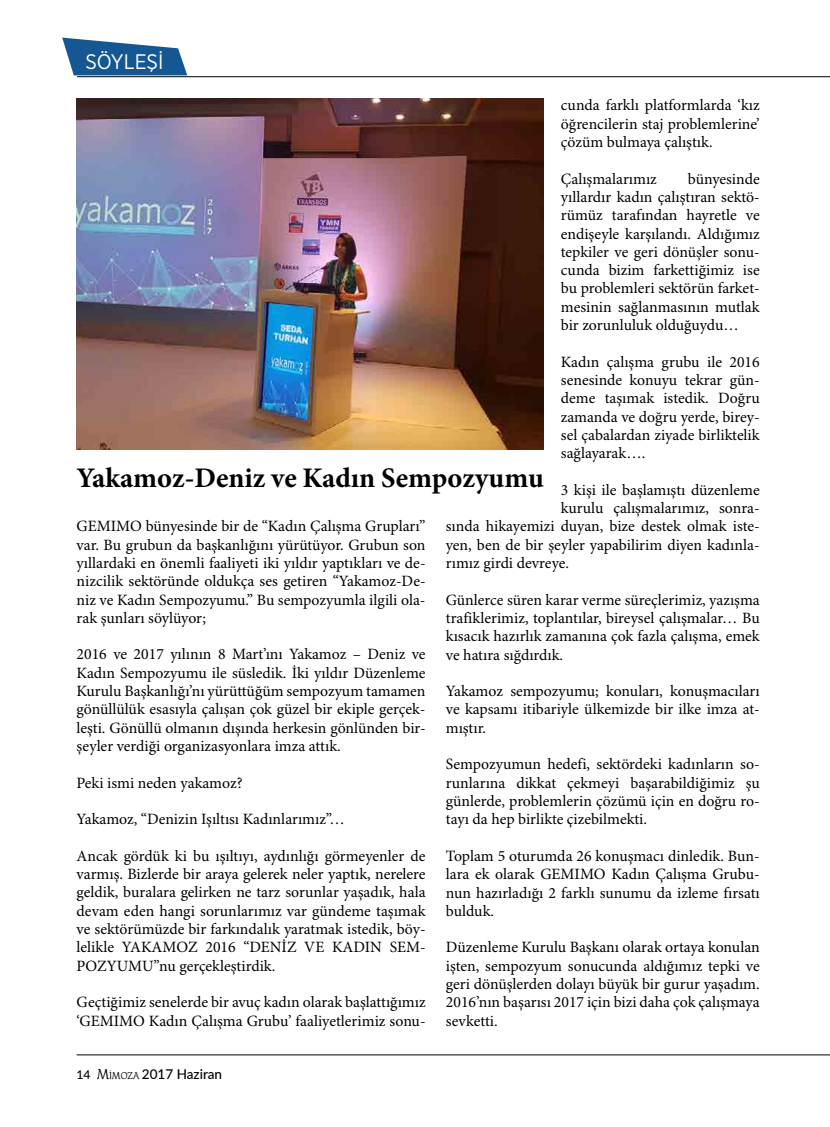
<style>
.page{position:relative;width:830px;height:1127px;background:#fff}
.page>*{position:absolute;margin:0;border:0;box-sizing:border-box;transform-origin:0 0}
.t1{font:700 28.35px "Minion Pro";color:#000}
.t2{font:21px "Gotham Narrow";color:#fff}
.t3{font:15.75px/18.3px "Minion Pro";color:#000;text-align:justify}
.t4{font:500 13.5px "Lato";color:#000}
.s1{font-size:12px}
.s2{font-family:"Althea";font-weight:400;font-size:15px}
.s3{font-family:"Althea";font-weight:400;font-size:10.5px}
</style>
<div class="page">
<hr style="left:77px;top:1054px;width:752px;height:1px;background:#000">
<hr style="left:77px;top:76px;width:752px;height:1px;background:#000">
<svg style="left:62px;top:38px;width:125px;height:37px"></svg>
<img style="left:77px;top:99px;width:466px;height:350px">
<h2 class="t2" style="left:85px;top:49px;width:79px">SÖYLEŞİ</h2>
<p class="t3" style="left:560px;top:97px;width:200px">cunda farklı platformlarda ‘kız öğrencilerin staj problemlerine’ çözüm bulmaya çalıştık.</p>
<p class="t3" style="left:560px;top:170px;width:97px">Çalışmalarımız</p>
<p class="t3" style="left:560px;top:170px;width:200px;text-indent:127px">bünyesinde yıllardır kadın çalıştıran sektö&shy;rümüz tarafından hayretle ve endişeyle karşılandı. Aldığımız tepkiler ve geri dönüşler sonu&shy;cunda bizim farkettiğimiz ise bu problemleri sektörün farket&shy;mesinin sağlanmasının mutlak bir zorunluluk olduğuydu…</p>
<p class="t3" style="left:560px;top:353px;width:200px">Kadın çalışma grubu ile 2016 senesinde konuyu tekrar gün&shy;deme taşımak istedik. Doğru zamanda ve doğru yerde, birey&shy;sel çabalardan ziyade birliktelik sağlayarak….</p>
<p class="t3" style="left:560px;top:481px;width:200px">3 kişi ile başlamıştı düzenleme</p>
<p class="t3" style="left:560px;top:499px;width:200px">kurulu çalışmalarımız, sonra-</p>
<p class="t3" style="left:445px;top:518px;width:315px">sında hikayemizi duyan, bize destek olmak iste-</p>
<p class="t3" style="left:445px;top:536px;width:315px">yen, ben de bir şeyler yapabilirim diyen kadınla-</p>
<p class="t3" style="left:445px;top:554px;width:125px">rımız girdi devreye.</p>
<p class="t3" style="left:445px;top:591px;width:315px">Günlerce süren karar verme süreçlerimiz, yazışma trafiklerimiz, toplantılar, bireysel çalışmalar… Bu kısacık hazırlık zamanına çok fazla çalışma, emek ve hatıra sığdırdık.</p>
<p class="t3" style="left:445px;top:682px;width:315px">Yakamoz sempozyumu; konuları, konuşmacıları ve kapsamı itibariyle ülkemizde bir ilke imza at&shy;mıştır.</p>
<p class="t3" style="left:445px;top:756px;width:315px">Sempozyumun hedefi, sektördeki kadınların so&shy;runlarına dikkat çekmeyi başarabildiğimiz şu günlerde, problemlerin çözümü için en doğru ro&shy;tayı da hep birlikte çizebilmekti.</p>
<p class="t3" style="left:445px;top:847px;width:315px">Toplam 5 oturumda 26 konuşmacı dinledik. Bun&shy;lara ek olarak GEMIMO Kadın Çalışma Grubu&shy;nun hazırladığı 2 farklı sunumu da izleme fırsatı bulduk.</p>
<p class="t3" style="left:445px;top:939px;width:315px">Düzenleme Kurulu Başkanı olarak ortaya konulan işten, sempozyum sonucunda aldığımız tepki ve geri dönüşlerden dolayı büyük bir gurur yaşadım.<br>2016’nın başarısı 2017 için bizi daha çok çalışmaya sevketti.</p>
<h1 class="t1" style="left:77px;top:458px;width:468px">Yakamoz-Deniz ve Kadın Sempozyumu</h1>
<p class="t3" style="left:77px;top:518px;width:350px">GEMIMO bünyesinde bir de “Kadın Çalışma Grupları” var. Bu grubun da başkanlığını yürütüyor. Grubun son yıllardaki en önemli faaliyeti iki yıldır yaptıkları ve de&shy;nizcilik sektöründe oldukça ses getiren “Yakamoz-De&shy;niz ve Kadın Sempozyumu.” Bu sempozyumla ilgili ola&shy;rak şunları söylüyor;</p>
<p class="t3" style="left:77px;top:646px;width:350px">2016 ve 2017 yılının 8 Mart’ını Yakamoz – Deniz ve Kadın Sempozyumu ile süsledik. İki yıldır Düzenleme Kurulu Başkanlığı’nı yürüttüğüm sempozyum tamamen gönüllülük esasıyla çalışan çok güzel bir ekiple gerçek&shy;leşti. Gönüllü olmanın dışında herkesin gönlünden bir&shy;şeyler verdiği organizasyonlara imza attık.</p>
<p class="t3" style="left:77px;top:774px;width:167px">Peki ismi neden yakamoz?</p>
<p class="t3" style="left:77px;top:810px;width:269px">Yakamoz, “Denizin Işıltısı Kadınlarımız”…</p>
<p class="t3" style="left:77px;top:847px;width:350px">Ancak gördük ki bu ışıltıyı, aydınlığı görmeyenler de varmış. Bizlerde bir araya gelerek neler yaptık, nerelere geldik, buralara gelirken ne tarz sorunlar yaşadık, hala devam eden hangi sorunlarımız var gündeme taşımak ve sektörümüzde bir farkındalık yaratmak istedik, böy&shy;lelikle YAKAMOZ 2016 “DENİZ VE KADIN SEM-POZYUMU”nu gerçekleştirdik.</p>
<p class="t3" style="left:77px;top:993px;width:350px">Geçtiğimiz senelerde bir avuç kadın olarak başlattığımız ‘GEMIMO Kadın Çalışma Grubu’ faaliyetlerimiz sonu-</p>
<p class="t4" style="left:77px;top:1064px;width:147px"><span class="s1">14</span> <span class="s2">M</span><span class="s3">İMOZA</span> 2017 Haziran</p>
</div>
